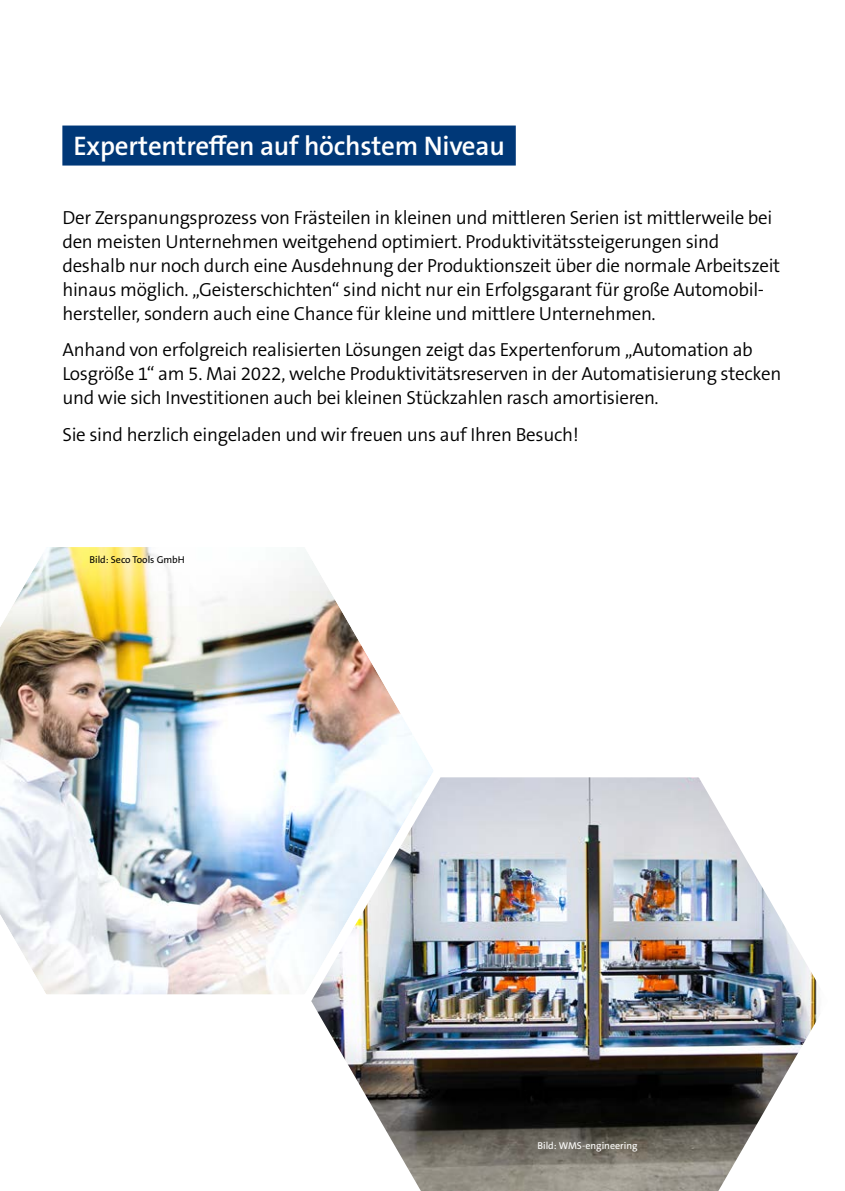
<style>
.page{position:relative;width:845px;height:1191px;background:#fff}
.page>*{position:absolute;margin:0;border:0;box-sizing:border-box;transform-origin:0 0}
.t1{font:600 27px "The Sans B W6";letter-spacing:-.01em;color:#fff}
.t2{font:300 19px/24px "The Sans B W4";letter-spacing:-.015em;color:#000}
.t3{font:10px "The Sans B W5 Plain";color:#fff}
.t4{font:10px "The Sans B W5 Plain";color:#000}
</style>
<div class="page">
<div style="left:62px;top:125px;width:454px;height:40px;background:#003878"></div>
<img style="left:0;top:547px;width:433px;height:448px">
<img style="left:311px;top:777px;width:506px;height:414px">
<h1 class="t1" style="left:74px;top:128px;width:433px">Expertentreffen auf höchstem Niveau</h1>
<p class="t2" style="left:62px;top:206px;width:719px">Der Zerspanungsprozess von Frästeilen in kleinen und mittleren Serien ist mittlerweile bei den meisten Unternehmen weitgehend optimiert. Produktivitätssteigerungen sind deshalb nur noch durch eine Ausdehnung der Produktionszeit über die normale Arbeitszeit hinaus möglich. „Geisterschichten“ sind nicht nur ein Erfolgsgarant für große Automobil&shy;hersteller, sondern auch eine Chance für kleine und mittlere Unternehmen.</p>
<p class="t2" style="left:62px;top:338px;width:720px">Anhand von erfolgreich realisierten Lösungen zeigt das Expertenforum „Automation ab<br>Losgröße 1“ am 5. Mai 2022, welche Produktivitätsreserven in der Automatisierung stecken und wie sich Investitionen auch bei kleinen Stückzahlen rasch amortisieren.</p>
<p class="t2" style="left:62px;top:422px;width:518px">Sie sind herzlich eingeladen und wir freuen uns auf Ihren Besuch!</p>
<p class="t4" style="left:89px;top:553px;width:97px">Bild: Seco Tools GmbH</p>
<p class="t3" style="left:537px;top:1139px;width:102px">Bild: WMS-engineering</p>
</div>
